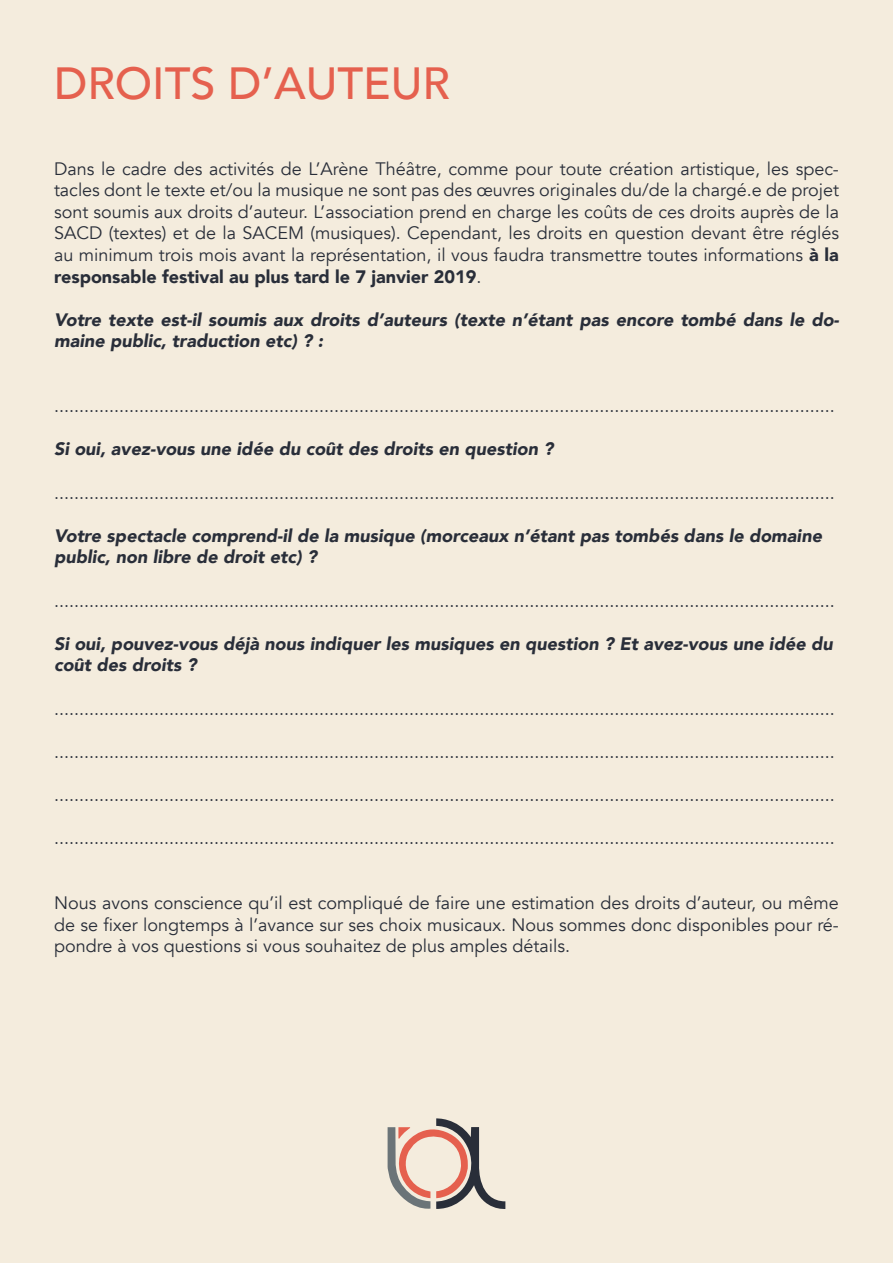
<style>
.page{position:relative;width:893px;height:1263px;background:#f4ecdd}
.page>*{position:absolute;margin:0;border:0;box-sizing:border-box;transform-origin:0 0}
.t1{font:500 45px "Avenir";color:#e5604e}
.t2{font:18px/21.6px "Avenir";color:#292e39;text-align:justify}
.t3{font:italic 900 18px/21.6px "Avenir";color:#292e39}
.s1{font-weight:900}
</style>
<div class="page">
<svg style="left:388px;top:1118px;width:117px;height:91px"></svg>
<p class="t1" style="left:54px;top:44px;width:397px">DROITS D’AUTEUR</p>
<p class="t2" style="left:54px;top:158px;width:787px">Dans le cadre des activités de L’Arène Théâtre, comme pour toute création artistique, les spec&shy;tacles dont le texte et/ou la musique ne sont pas des œuvres originales du/de la chargé.e de projet sont soumis aux droits d’auteur. L’association prend en charge les coûts de ces droits auprès de la SACD (textes) et de la SACEM (musiques). Cependant, les droits en question devant être réglés au minimum trois mois avant la représentation, il vous faudra transmettre toutes informations <span class="s1">à la responsable festival au plus tard le 7 janvier 2019</span>.</p>
<p class="t3" style="left:54px;top:309px;width:787px">Votre texte est-il soumis aux droits d’auteurs (texte n’étant pas encore tombé dans le do&shy;maine public, traduction etc) ? :</p>
<p class="t2" style="left:54px;top:396px;width:782px">............................................................................................................................................................</p>
<p class="t3" style="left:54px;top:438px;width:501px">Si oui, avez-vous une idée du coût des droits en question ?</p>
<p class="t2" style="left:54px;top:482px;width:782px">............................................................................................................................................................</p>
<p class="t3" style="left:54px;top:525px;width:769px">Votre spectacle comprend-il de la musique (morceaux n’étant pas tombés dans le domaine public, non libre de droit etc) ?</p>
<p class="t2" style="left:54px;top:590px;width:782px">............................................................................................................................................................</p>
<p class="t3" style="left:54px;top:633px;width:780px">Si oui, pouvez-vous déjà nous indiquer les musiques en question ? Et avez-vous une idée du coût des droits ?</p>
<p class="t2" style="left:54px;top:698px;width:782px">............................................................................................................................................................</p>
<p class="t2" style="left:54px;top:741px;width:782px">............................................................................................................................................................</p>
<p class="t2" style="left:54px;top:784px;width:782px">............................................................................................................................................................</p>
<p class="t2" style="left:54px;top:828px;width:782px">............................................................................................................................................................</p>
<p class="t2" style="left:54px;top:892px;width:786px">Nous avons conscience qu’il est compliqué de faire une estimation des droits d’auteur, ou même de se fixer longtemps à l’avance sur ses choix musicaux. Nous sommes donc disponibles pour ré&shy;pondre à vos questions si vous souhaitez de plus amples détails.</p>
</div>
